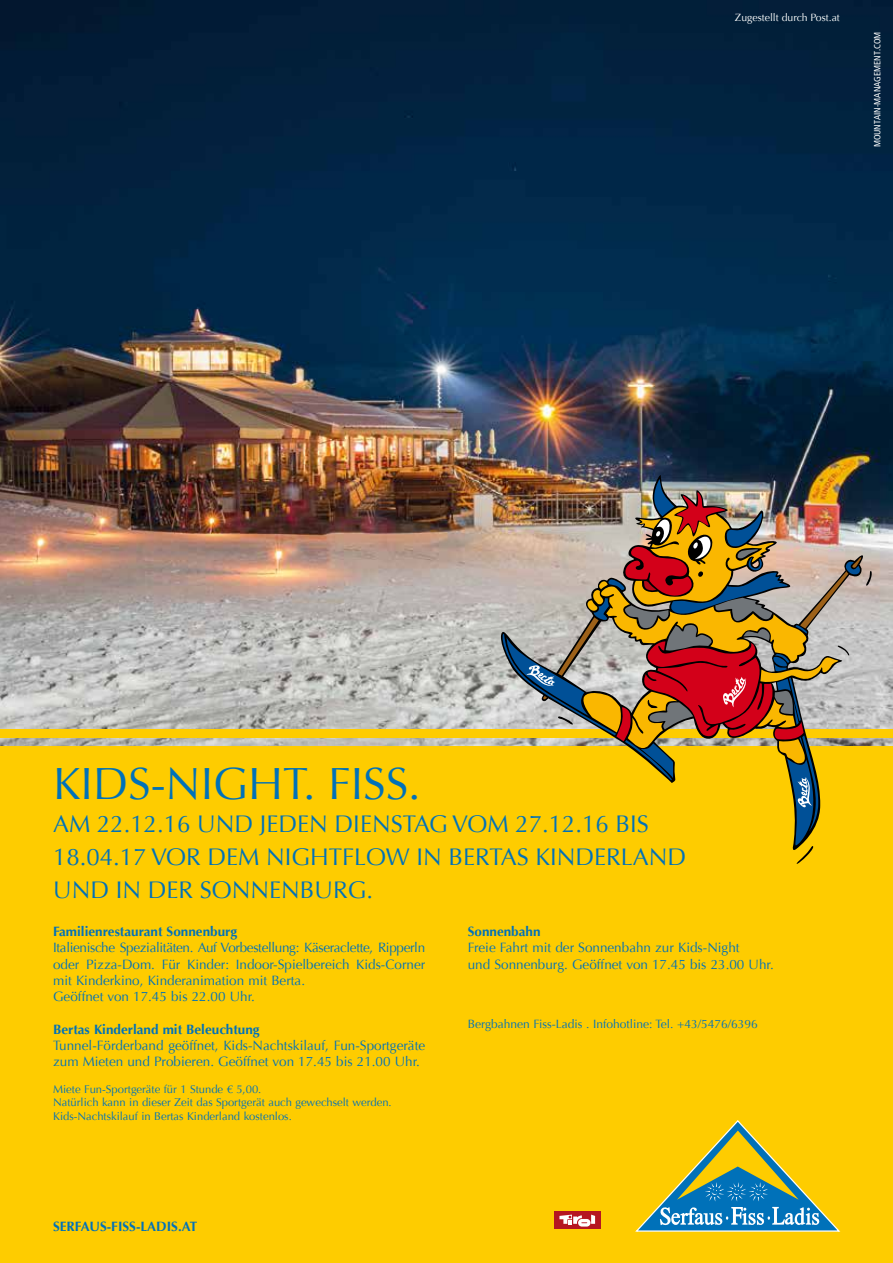
<style>
.page{position:relative;width:893px;height:1263px;background:#fff}
.page>*{position:absolute;margin:0;border:0;box-sizing:border-box;transform-origin:0 0}
.t1{font:45px "Optima";color:#0071b9}
.t2{font:24px/33px "Optima";color:#0071b9}
.t3{font:13.5px/16.2px "Optima";color:#0071b9}
.t4{font:700 13.5px "Optima";color:#0071b9}
.t5{font:12px "Optima";color:#0071b9}
.t6{font:11.25px/13.5px "Optima";color:#0071b9}
.t7{font:10.5px "Optima";color:#fff}
.t8{font:condensed 9px "Frutiger";color:#fff}
</style>
<div class="page">
<img style="left:0;top:0;width:893px;height:746px">
<div style="left:0;top:746px;width:893px;height:517px;background:#fecc00"></div>
<svg style="left:635px;top:1120px;width:205px;height:112px"></svg>
<div style="left:554px;top:1211px;width:46px;height:18px;background:#b51621"></div>
<svg style="left:559px;top:1214px;width:36px;height:12px"></svg>
<div style="left:0;top:729px;width:893px;height:9px;background:#fecc00"></div>
<img style="left:502px;top:478px;width:370px;height:386px">
<p class="t7" style="left:735px;top:11px;width:106px">Zugestellt durch Post.at</p>
<p class="t8" style="left:872px;top:147px;width:117px;rotate:-90deg">MOUNTAIN-MANAGEMENT.COM</p>
<h1 class="t1" style="left:53px;top:758px;width:369px">KIDS-NIGHT. FISS.</h1>
<h2 class="t2" style="left:53px;top:808px;width:635px">AM 22.12.16 UND JEDEN DIENSTAG VOM 27.12.16 BIS<br>18.04.17 VOR DEM NIGHTFLOW IN BERTAS KINDERLAND<br>UND IN DER SONNENBURG.</h2>
<p class="t4" style="left:53px;top:924px;width:186px">Familienrestaurant Sonnenburg</p>
<p class="t3" style="left:53px;top:940px;width:374px">Italienische Spezialitäten. Auf Vorbestellung: Käseraclette, Ripperln oder Pizza-Dom. Für Kinder: Indoor-Spielbereich Kids-Corner mit Kinderkino, Kinderanimation mit Berta.<br>Geöffnet von 17.45 bis 22.00 Uhr.</p>
<p class="t4" style="left:53px;top:1021px;width:208px">Bertas Kinderland mit Beleuchtung</p>
<p class="t3" style="left:53px;top:1037px;width:374px">Tunnel-Förderband geöffnet, Kids-Nachtskilauf, Fun-Sportgeräte zum Mieten und Probieren. Geöffnet von 17.45 bis 21.00 Uhr.</p>
<p class="t6" style="left:53px;top:1082px;width:340px">Miete Fun-Sportgeräte für 1 Stunde € 5,00.<br>Natürlich kann in dieser Zeit das Sportgerät auch gewechselt werden.<br>Kids-Nachtskilauf in Bertas Kinderland kostenlos.</p>
<p class="t4" style="left:468px;top:924px;width:74px">Sonnenbahn</p>
<p class="t3" style="left:468px;top:940px;width:308px">Freie Fahrt mit der Sonnenbahn zur Kids-Night<br>und Sonnenburg. Geöffnet von 17.45 bis 23.00 Uhr.</p>
<p class="t5" style="left:468px;top:1017px;width:292px">Bergbahnen Fiss-Ladis . Infohotline: Tel. +43/5476/6396</p>
<p class="t4" style="left:53px;top:1218px;width:146px">SERFAUS-FISS-LADIS.AT</p>
</div>
